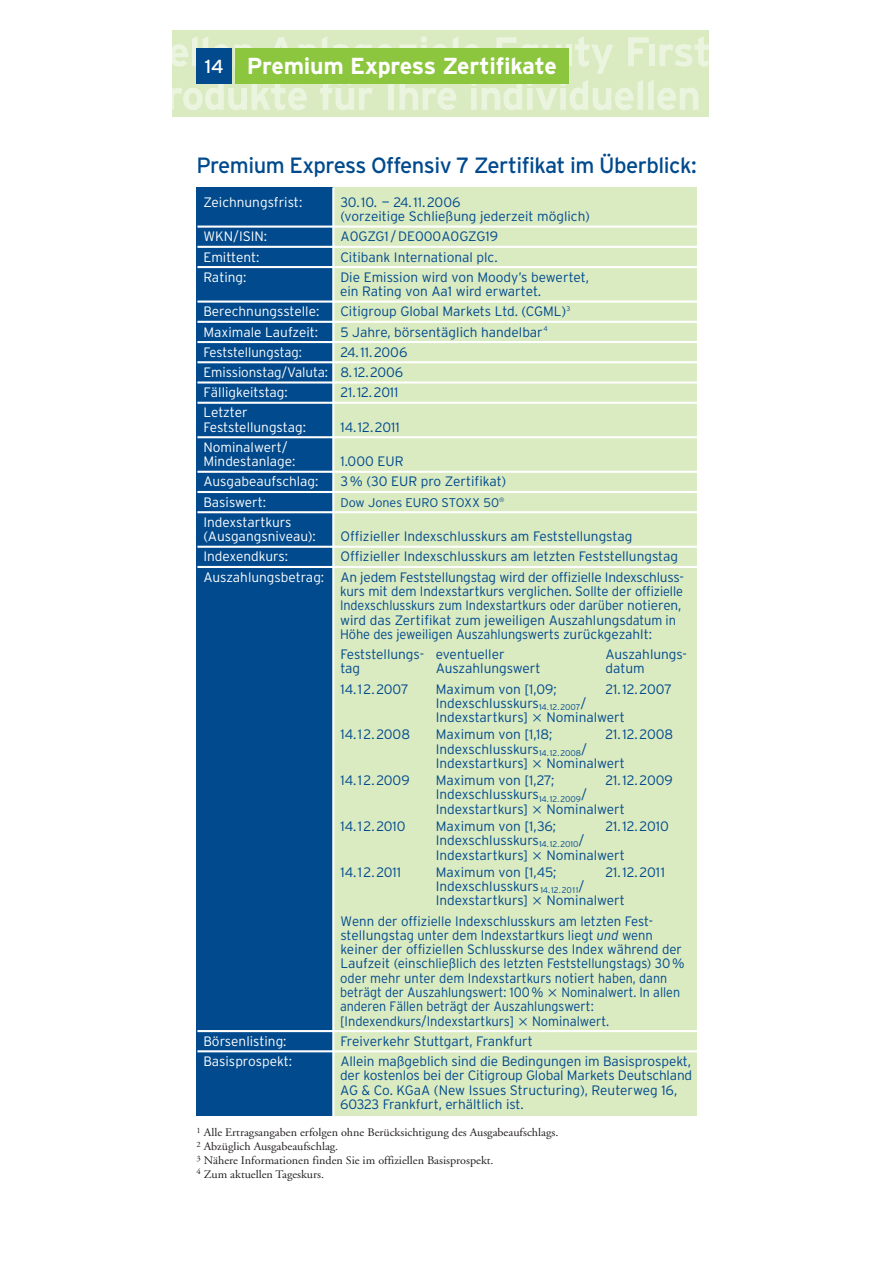
<style>
.page{position:relative;width:893px;height:1263px;background:#fff}
.page>*{position:absolute;margin:0;border:0;box-sizing:border-box;transform-origin:0 0}
.t1{font:700 23.1px "Interstate";letter-spacing:-.01em;color:#fff}
.t2{font:22.05px "Interstate";letter-spacing:-.025em;color:#004a8d}
.t3{font:300 13.65px/14.2px "Interstate";color:#004a8d}
.t4{font:300 13.65px/14.2px "Interstate";color:#fff}
.t5{font:300 13.65px/14.2px "Interstate";color:#004a8d;scale:.92 1}
.t6{font:300 13.65px "Interstate";color:#fff;scale:.96 1}
.t7{font:300 13.65px "Interstate";color:#004a8d;scale:.95 1}
.t8{font:300 12.6px "Interstate";color:#004a8d}
.t9{font:11.55px/13.8px "Adobe Garamond LT";color:#231f20;scale:1.05 1}
.s1{font-weight:400;font-size:18.9px}
.s2{color:#004a8d}
.s3{color:#fff}
.s4{font-style:italic}
</style>
<div class="page">
<div style="left:196px;top:188px;width:500px;height:928px;background:#daeac1"></div>
<div style="left:196px;top:188px;width:137px;height:928px;background:#004a8d"></div>
<hr style="left:197px;top:226px;width:505px;height:2px;background:#fff">
<hr style="left:197px;top:246px;width:505px;height:2px;background:#fff">
<hr style="left:197px;top:266px;width:505px;height:2px;background:#fff">
<hr style="left:197px;top:301px;width:505px;height:2px;background:#fff">
<hr style="left:197px;top:321px;width:505px;height:2px;background:#fff">
<hr style="left:197px;top:341px;width:505px;height:2px;background:#fff">
<hr style="left:197px;top:361px;width:505px;height:2px;background:#fff">
<hr style="left:197px;top:381px;width:505px;height:3px;background:#fff">
<hr style="left:197px;top:402px;width:505px;height:2px;background:#fff">
<hr style="left:197px;top:436px;width:505px;height:2px;background:#fff">
<hr style="left:197px;top:471px;width:505px;height:2px;background:#fff">
<hr style="left:197px;top:491px;width:505px;height:2px;background:#fff">
<hr style="left:197px;top:511px;width:505px;height:2px;background:#fff">
<hr style="left:197px;top:546px;width:505px;height:2px;background:#fff">
<hr style="left:197px;top:566px;width:505px;height:2px;background:#fff">
<hr style="left:197px;top:1030px;width:505px;height:2px;background:#fff">
<hr style="left:197px;top:1050px;width:505px;height:2px;background:#fff">
<hr style="left:332px;top:188px;width:2px;height:933px;background:#fff">
<div style="left:172px;top:31px;width:536px;height:86px;background:#daeac1"></div>
<svg style="left:172px;top:36px;width:536px;height:74px"></svg>
<div style="left:235px;top:49px;width:333px;height:35px;background:#8bc63e"></div>
<div style="left:196px;top:49px;width:36px;height:35px;background:#004a8d"></div>
<h1 class="t1" style="left:205px;top:58px;width:353px"><span class="s1">14</span> Premium Express Zertifikate</h1>
<h2 class="t2" style="left:196px;top:157px;width:502px">Premium Express Offensiv 7 Zertifikat im Überblick:</h2>
<p class="t4" style="left:203px;top:196px;width:100px">Zeichnungsfrist:</p>
<p class="t3" style="left:340px;top:196px;width:251px">30.10. — 24.11.2006<br>(vorzeitige Schließung jederzeit möglich)</p>
<p class="t4" style="left:203px;top:231px;width:65px">WKN/ISIN:</p>
<p class="t3" style="left:340px;top:231px;width:159px">A0GZG1/DE000A0GZG19</p>
<p class="t4" style="left:203px;top:251px;width:58px">Emittent:</p>
<p class="t3" style="left:340px;top:251px;width:159px">Citibank International plc.</p>
<p class="t4" style="left:203px;top:271px;width:45px">Rating:</p>
<p class="t3" style="left:340px;top:271px;width:250px">Die Emission wird von Moody’s bewertet, ein Rating von Aa1 wird erwartet.</p>
<p class="t4" style="left:203px;top:306px;width:117px">Berechnungsstelle:</p>
<p class="t3" style="left:340px;top:306px;width:231px">Citigroup Global Markets Ltd. (CGML)<sup>3</sup></p>
<p class="t4" style="left:203px;top:326px;width:116px">Maximale Laufzeit:</p>
<p class="t3" style="left:340px;top:326px;width:209px">5 Jahre, börsentäglich handelbar<sup>4</sup></p>
<p class="t6" style="left:203px;top:347px;width:104px">Feststellungstag:</p>
<p class="t4" style="left:203px;top:343px;width:205px;line-height:20.2px;text-indent:137px"><span class="s2">24.11.2006<br></span>Emissionstag/Valuta: <span class="s2">8.12.2006<br></span>Fälligkeitstag:</p>
<p class="t3" style="left:340px;top:386px;width:59px">21.12. 2011</p>
<p class="t4" style="left:203px;top:407px;width:104px">Letzter<br>Feststellungstag:</p>
<p class="t4" style="left:203px;top:441px;width:94px">Nominalwert/<br>Mindestanlage:</p>
<p class="t3" style="left:340px;top:421px;width:61px">14.12.2011</p>
<p class="t3" style="left:340px;top:455px;width:65px">1.000 EUR</p>
<p class="t4" style="left:203px;top:476px;width:117px">Ausgabeaufschlag:</p>
<p class="t3" style="left:340px;top:476px;width:167px">3% (30 EUR pro Zertifikat)</p>
<p class="t4" style="left:203px;top:496px;width:64px">Basiswert:</p>
<p class="t8" style="left:340px;top:498px;width:165px">Dow Jones EURO STOXX 50<sup>®</sup></p>
<p class="t4" style="left:203px;top:516px;width:114px">Indexstartkurs (Ausgangsniveau):</p>
<p class="t3" style="left:340px;top:530px;width:293px">Offizieller Indexschlusskurs am Feststellungstag</p>
<p class="t3" style="left:203px;top:548px;width:482px;line-height:20.2px;text-indent:137px">Offizieller Indexschlusskurs am letzten Feststellungstag<br><span class="s3">Auszahlungsbetrag:</span> An jedem Feststellungstag wird der offizielle Indexschluss-</p>
<p class="t3" style="left:340px;top:585px;width:344px">kurs mit dem Indexstartkurs verglichen. Sollte der offizielle Indexschlusskurs zum Indexstartkurs oder darüber notieren, wird das Zertifikat zum jeweiligen Auszahlungsdatum in Höhe des jeweiligen Auszahlungswerts zurückgezahlt:</p>
<p class="t3" style="left:340px;top:648px;width:166px">Feststellungs- eventueller</p>
<p class="t3" style="left:605px;top:648px;width:83px">Auszahlungs-</p>
<p class="t3" style="left:340px;top:663px;width:21px">tag</p>
<p class="t3" style="left:435px;top:663px;width:106px">Auszahlungswert</p>
<p class="t3" style="left:605px;top:663px;width:41px">datum</p>
<p class="t3" style="left:340px;top:683px;width:70px">14.12.2007</p>
<p class="t3" style="left:435px;top:683px;width:123px">Maximum von [1,09;</p>
<p class="t3" style="left:605px;top:683px;width:68px">21.12.2007</p>
<p class="t3" style="left:435px;top:697px;width:152px">Indexschlusskurs<sub>14.12.2007</sub>/<br>Indexstartkurs]</p>
<p class="t4" style="left:203px;top:551px;width:86px">Indexendkurs:</p>
<p class="t3" style="left:546px;top:711px;width:80px">Nominalwert</p>
<p class="t3" style="left:340px;top:729px;width:71px">14.12.2008</p>
<p class="t3" style="left:435px;top:729px;width:118px">Maximum von [1,18;</p>
<p class="t3" style="left:605px;top:729px;width:69px">21.12.2008</p>
<p class="t3" style="left:435px;top:743px;width:153px">Indexschlusskurs<sub>14.12.2008</sub>/<br>Indexstartkurs]</p>
<p class="t3" style="left:546px;top:757px;width:80px">Nominalwert</p>
<p class="t3" style="left:340px;top:774px;width:71px">14.12.2009</p>
<p class="t3" style="left:435px;top:774px;width:120px">Maximum von [1,27;</p>
<p class="t3" style="left:605px;top:774px;width:69px">21.12.2009</p>
<p class="t3" style="left:435px;top:789px;width:153px">Indexschlusskurs<sub>14.12.2009</sub>/<br>Indexstartkurs]</p>
<p class="t3" style="left:546px;top:803px;width:80px">Nominalwert</p>
<p class="t3" style="left:340px;top:820px;width:67px">14.12.2010</p>
<p class="t3" style="left:435px;top:820px;width:122px">Maximum von [1,36;</p>
<p class="t3" style="left:605px;top:820px;width:65px">21.12.2010</p>
<p class="t3" style="left:435px;top:835px;width:150px">Indexschlusskurs<sub>14.12.2010</sub>/<br>Indexstartkurs]</p>
<p class="t3" style="left:546px;top:849px;width:80px">Nominalwert</p>
<p class="t3" style="left:340px;top:866px;width:62px">14.12.2011</p>
<p class="t3" style="left:435px;top:866px;width:122px">Maximum von [1,45;</p>
<p class="t3" style="left:605px;top:866px;width:61px">21.12.2011</p>
<p class="t3" style="left:435px;top:880px;width:150px">Indexschlusskurs <sub>14.12.2011</sub>/<br>Indexstartkurs]</p>
<p class="t3" style="left:340px;top:892px;width:314px;line-height:20.2px;text-indent:206px">Nominalwert<br>Wenn der offizielle Indexschlusskurs am letzten Fest-</p>
<p class="t3" style="left:340px;top:929px;width:346px">stellungstag unter dem Indexstartkurs liegt <span class="s4">und</span> wenn keiner der offiziellen Schlusskurse des Index während der Laufzeit (einschließlich des letzten Feststellungstags) 30 % oder mehr unter dem Indexstartkurs notiert haben, dann beträgt der Auszahlungswert: 100 %</p>
<p class="t5" style="left:340px;top:986px;width:371px;text-indent:221px">Nominalwert. In allen anderen Fällen beträgt der Auszahlungswert: [Indexendkurs/Indexstartkurs]</p>
<p class="t7" style="left:532px;top:1016px;width:83px">Nominalwert.</p>
<p class="t4" style="left:203px;top:1035px;width:85px">Börsenlisting:</p>
<p class="t3" style="left:340px;top:1035px;width:194px">Freiverkehr Stuttgart, Frankfurt</p>
<p class="t4" style="left:203px;top:1055px;width:90px">Basisprospekt:</p>
<p class="t3" style="left:340px;top:1055px;width:353px">Allein maßgeblich sind die Bedingungen im Basisprospekt, der kostenlos bei der Citigroup Global Markets Deutschland AG &amp; Co. KGaA (New Issues Structuring), Reuterweg 16, 60323 Frankfurt, erhältlich ist.</p>
<p class="t9" style="left:196px;top:1126px;width:346px"><sup>1</sup> Alle Ertragsangaben erfolgen ohne Berücksichtigung des Ausgabeaufschlags.<br><sup>2</sup> Abzüglich Ausgabeaufschlag.<br><sup>3</sup> Nähere Informationen finden Sie im offiziellen Basisprospekt.<br><sup>4</sup> Zum aktuellen Tageskurs.</p>
</div>
